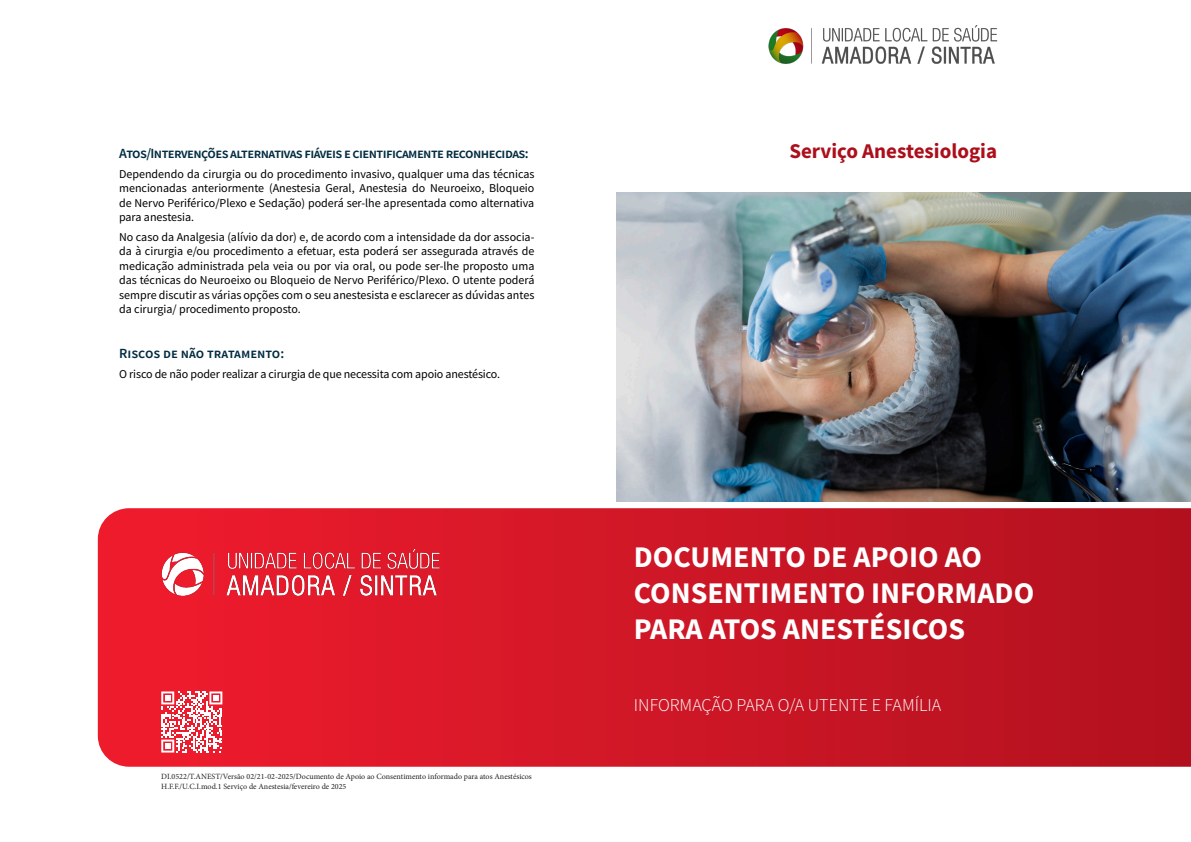
<style>
.page{position:relative;width:1191px;height:842px;background:#fff}
.page>*{position:absolute;margin:0;border:0;box-sizing:border-box;transform-origin:0 0}
.t1{font:700 30px "Source Sans Pro";color:#fff}
.t2{font:700 21px "Source Sans Pro";color:#ac0f1b}
.t3{font:300 18px "Source Sans Pro";color:#fff}
.t4{font:600 14px "Source Sans Pro";letter-spacing:-.04em;color:#012c41}
.t5{font:12px/14.4px "Source Sans Pro";letter-spacing:-.01em;color:#000;text-align:justify}
.t6{font:8px "Minion Pro";color:#231f20}
</style>
<div class="page">
<svg style="left:98px;top:508px;width:1093px;height:259px;background:#cf1726"></svg>
<img style="left:768px;top:26px;width:230px;height:38px">
<img style="left:161px;top:550px;width:280px;height:46px">
<img style="left:617px;top:193px;width:574px;height:309px">
<svg style="left:161px;top:691px;width:61px;height:61px"></svg>
<p class="t4" style="left:119px;top:144px;width:411px">Atos/Intervenções alternativas fiáveis e cientificamente reconhecidas:</p>
<p class="t5" style="left:119px;top:167px;width:417px">Dependendo da cirurgia ou do procedimento invasivo, qualquer uma das técnicas mencionadas anteriormente (Anestesia Geral, Anestesia do Neuroeixo, Bloqueio de Nervo Periférico/Plexo e Sedação) poderá ser-lhe apresentada como alternativa para anestesia.</p>
<p class="t5" style="left:119px;top:230px;width:417px">No caso da Analgesia (alívio da dor) e, de acordo com a intensidade da dor associa&shy;da à cirurgia e/ou procedimento a efetuar, esta poderá ser assegurada através de medicação administrada pela veia ou por via oral, ou pode ser-lhe proposto uma das técnicas do Neuroeixo ou Bloqueio de Nervo Periférico/Plexo. O utente poderá sempre discutir as várias opções com o seu anestesista e esclarecer as dúvidas antes da cirurgia/ procedimento proposto.</p>
<p class="t4" style="left:119px;top:344px;width:167px">Riscos de não tratamento:</p>
<p class="t5" style="left:119px;top:367px;width:382px">O risco de não poder realizar a cirurgia de que necessita com apoio anestésico.</p>
<p class="t6" style="left:161px;top:771px;width:372px">DI.0522/T.ANEST/Versão 02/21-02-2025/Documento de Apoio ao Consentimento informado para atos Anestésicos</p>
<p class="t6" style="left:161px;top:781px;width:187px">H.F.F./U.C.I.mod.1 Serviço de Anestesia/fevereiro de 2025</p>
<p class="t2" style="left:789px;top:137px;width:209px">Serviço Anestesiologia</p>
<p class="t1" style="left:634px;top:536px;width:350px">DOCUMENTO DE APOIO AO</p>
<p class="t1" style="left:634px;top:572px;width:402px">CONSENTIMENTO INFORMADO</p>
<p class="t1" style="left:634px;top:608px;width:332px">PARA ATOS ANESTÉSICOS</p>
<p class="t3" style="left:634px;top:694px;width:309px">INFORMAÇÃO PARA O/A UTENTE E FAMÍLIA</p>
</div>
